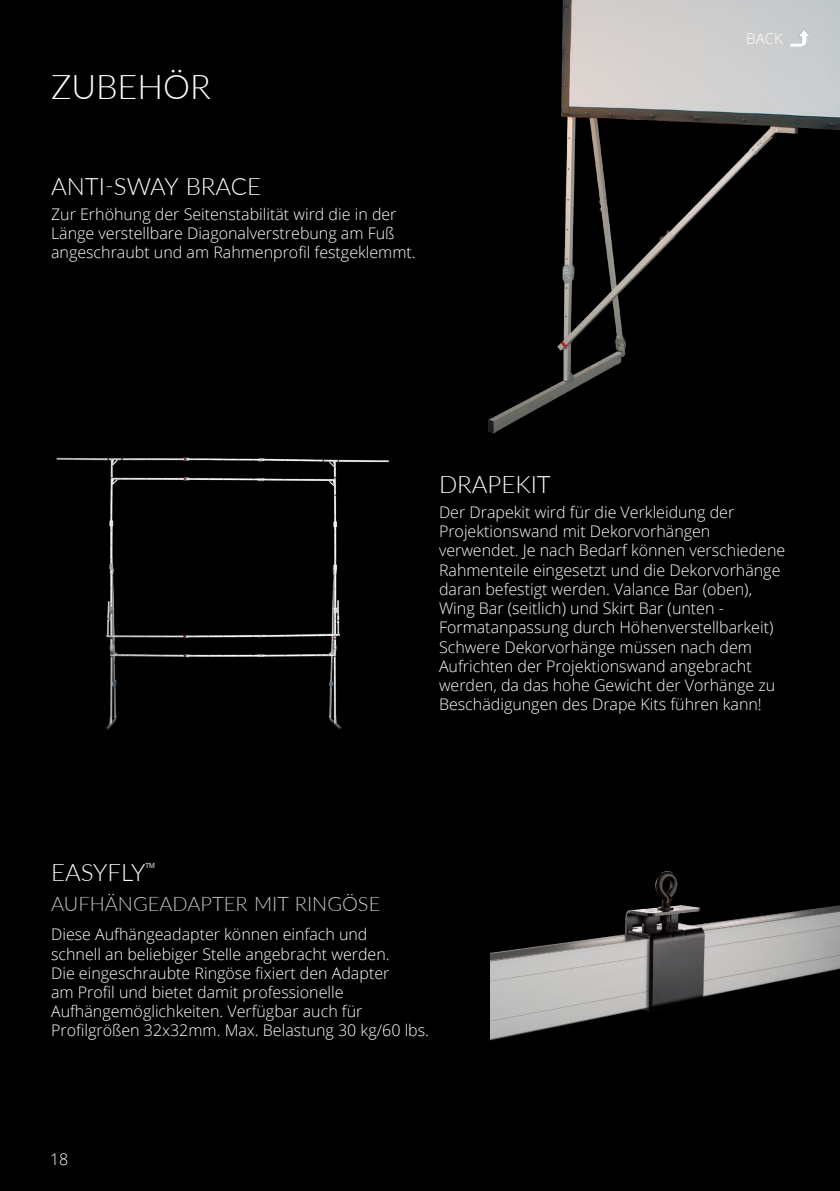
<style>
.page{position:relative;width:840px;height:1191px;background:#fff}
.page>*{position:absolute;margin:0;border:0;box-sizing:border-box;transform-origin:0 0}
.t1{font:300 34px "Lato";color:#fff}
.t2{font:300 24px "Lato";color:#fff}
.t3{font:300 20px "Lato";color:#c6c7c8}
.t4{font:300 16px/19.2px "Open Sans";color:#fff}
.t5{font:300 15px "Open Sans";color:#fff}
</style>
<div class="page">
<div style="left:0;top:0;width:839px;height:1191px;background:#000"></div>
<img style="left:56px;top:457px;width:333px;height:273px">
<img style="left:488px;top:0;width:351px;height:433px">
<img style="left:490px;top:871px;width:349px;height:170px">
<img style="left:787px;top:28px;width:24px;height:20px">
<h1 class="t1" style="left:51px;top:64px;width:161px">ZUBEHÖR</h1>
<h2 class="t2" style="left:51px;top:169px;width:211px">ANTI-SWAY BRACE</h2>
<p class="t4" style="left:51px;top:204px;width:366px">Zur Erhöhung der Seitenstabilität wird die in der<br>Länge verstellbare Diagonalverstrebung am Fuß angeschraubt und am Rahmenprofil festgeklemmt.</p>
<p class="t5" style="left:745px;top:28px;width:38px">BACK</p>
<h2 class="t2" style="left:439px;top:468px;width:113px">DRAPEKIT</h2>
<p class="t4" style="left:439px;top:502px;width:347px">Der Drapekit wird für die Verkleidung der Projektionswand mit Dekorvorhängen verwendet. Je nach Bedarf können verschiedene Rahmenteile eingesetzt und die Dekorvorhänge daran befestigt werden. Valance Bar (oben), Wing Bar (seitlich) und Skirt Bar (unten - Formatanpassung durch Höhenverstellbarkeit)<br>Schwere Dekorvorhänge müssen nach dem Aufrichten der Projektionswand angebracht werden, da das hohe Gewicht der Vorhänge zu Beschädigungen des Drape Kits führen kann!</p>
<h2 class="t2" style="left:51px;top:855px;width:106px">EASYFLY<sup>™</sup></h2>
<p class="t3" style="left:51px;top:889px;width:330px">AUFHÄNGEADAPTER MIT RINGÖSE</p>
<p class="t4" style="left:51px;top:924px;width:379px">Diese Aufhängeadapter können einfach und<br>schnell an beliebiger Stelle angebracht werden.<br>Die eingeschraubte Ringöse fixiert den Adapter<br>am Profil und bietet damit professionelle Aufhängemöglichkeiten. Verfügbar auch für Profilgrößen 32x32mm. Max. Belastung 30 kg/60 lbs.</p>
<p class="t4" style="left:50px;top:1149px;width:20px">18</p>
</div>
